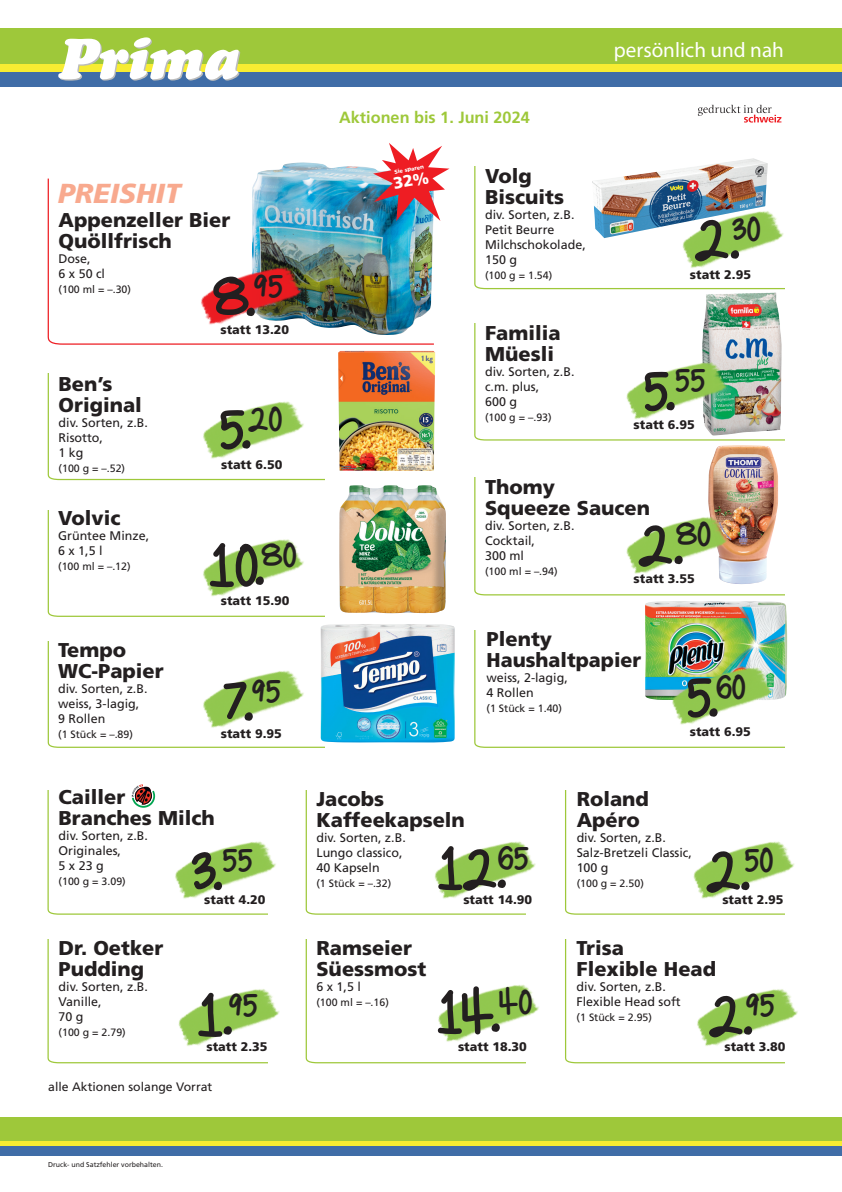
<style>
.page{position:relative;width:842px;height:1192px;background:#fff}
.page>*{position:absolute;margin:0;border:0;box-sizing:border-box;transform-origin:0 0}
.t1{font:italic 56.85px "Cooper Black Std";color:#fff}
.Preis{font:55px "Selenes Handwriting 1";color:#231f20}
.t2{font:italic 900 27.5px "Frutiger LT";color:#f8a98e}
.t3{font:21.1px "Myriad Pro";color:#fff}
.t4{font:900 20px/21.2px "Frutiger LT";color:#231f20}
._05_Aktionsdauer_pri{font:700 16.25px "Frutiger LT";color:#9ec83a}
.t5{font:12.5px/15px "Frutiger LT";color:#231f20}
.t6{font:900 12.5px "Frutiger LT";color:#231f20}
.t7{font:12.25px "Frutiger LT";color:#231f20}
.t8{font:10.6px "Frutiger LT";color:#231f20}
._02_Artikeltext_klei{font:7px "Frutiger LT";color:#231f20}
._06_Stern_Text_de{font:900 5.65px "Frutiger LT";color:#fff}
</style>
<div class="page">
<img style="left:256px;top:162px;width:117px;height:17px">
<img style="left:704px;top:310px;width:76px;height:13px">
<img style="left:708px;top:445px;width:70px;height:33px">
<img style="left:645px;top:601px;width:142px;height:34px">
<img style="left:338px;top:351px;width:97px;height:120px">
<img style="left:339px;top:485px;width:107px;height:128px">
<img style="left:697px;top:158px;width:71px;height:9px">
<img style="left:321px;top:624px;width:134px;height:118px">
<img style="left:48px;top:179px;width:386px;height:166px">
<svg style="left:48px;top:374px;width:277px;height:106px"></svg>
<svg style="left:47px;top:939px;width:117px;height:124px"></svg>
<svg style="left:48px;top:511px;width:277px;height:106px"></svg>
<svg style="left:48px;top:642px;width:277px;height:106px"></svg>
<div style="left:0;top:1117px;width:842px;height:25px;background:#9ec83a"></div>
<hr style="left:0;top:1142px;width:842px;height:4px;background:#f7ec32">
<div style="left:0;top:1146px;width:842px;height:10px;background:#406da7"></div>
<div style="left:0;top:28px;width:842px;height:37px;background:#9ec83a"></div>
<div style="left:0;top:65px;width:842px;height:7px;background:#f7ec32"></div>
<div style="left:0;top:72px;width:842px;height:15px;background:#406da7"></div>
<svg style="left:59px;top:39px;width:181px;height:42px"></svg>
<img style="left:186px;top:235px;width:132px;height:110px">
<img style="left:188px;top:374px;width:132px;height:107px">
<img style="left:188px;top:511px;width:132px;height:237px">
<img style="left:161px;top:847px;width:115px;height:94px">
<img style="left:164px;top:989px;width:116px;height:75px">
<svg style="left:474px;top:167px;width:294px;height:122px"></svg>
<svg style="left:474px;top:323px;width:311px;height:118px"></svg>
<svg style="left:474px;top:478px;width:311px;height:117px"></svg>
<svg style="left:474px;top:630px;width:311px;height:118px"></svg>
<img style="left:658px;top:635px;width:130px;height:113px">
<img style="left:612px;top:484px;width:132px;height:132px">
<svg style="left:565px;top:791px;width:114px;height:124px"></svg>
<svg style="left:306px;top:791px;width:114px;height:124px"></svg>
<svg style="left:565px;top:939px;width:117px;height:124px"></svg>
<svg style="left:306px;top:939px;width:118px;height:124px"></svg>
<img style="left:420px;top:841px;width:116px;height:100px">
<img style="left:424px;top:984px;width:115px;height:80px">
<img style="left:679px;top:841px;width:116px;height:100px">
<img style="left:682px;top:989px;width:116px;height:75px">
<img style="left:612px;top:330px;width:132px;height:131px">
<img style="left:668px;top:179px;width:117px;height:131px">
<svg style="left:47px;top:784px;width:220px;height:131px"></svg>
<svg style="left:698px;top:105px;width:83px;height:18px"></svg>
<img style="left:373px;top:143px;width:76px;height:78px">
<p class="t1" style="left:57px;top:24px;width:188px">Prima</p>
<p class="t2" style="left:58px;top:177px;width:124px">PREISHIT</p>
<p class="t4" style="left:59px;top:209px;width:173px">Appenzeller Bier<br>Quöllfrisch</p>
<p class="t5" style="left:59px;top:251px;width:48px">Dose,<br>6 x 50 cl</p>
<p class="t8" style="left:59px;top:283px;width:74px">(100 ml = –.30)</p>
<p class="Preis" style="left:215px;top:267px;width:68px">8.<sup>95</sup></p>
<p class="t4" style="left:59px;top:373px;width:85px">Ben’s<br>Original</p>
<p class="t5" style="left:59px;top:415px;width:91px">div. Sorten, z.B.<br>Risotto,<br>1 kg</p>
<p class="t8" style="left:59px;top:462px;width:68px">(100 g = –.52)</p>
<p class="t4" style="left:58px;top:508px;width:64px">Volvic</p>
<p class="t5" style="left:58px;top:528px;width:92px">Grüntee Minze,<br>6 x 1,5 l</p>
<p class="t8" style="left:58px;top:560px;width:74px">(100 ml = –.12)</p>
<p class="t6" style="left:220px;top:322px;width:70px">statt 13.20</p>
<p class="Preis" style="left:217px;top:399px;width:65px">5.<sup>20</sup></p>
<p class="t6" style="left:221px;top:457px;width:63px">statt 6.50</p>
<p class="Preis" style="left:210px;top:536px;width:86px">10.<sup>80</sup></p>
<p class="t6" style="left:221px;top:593px;width:70px">statt 15.90</p>
<p class="_05_Aktionsdauer_pri" style="left:339px;top:107px;width:192px">Aktionen bis 1. Juni 2024</p>
<p class="_06_Stern_Text_de" style="left:394px;top:168px;width:32px;rotate:-10deg">Sie sparen</p>
<p class="t4" style="left:485px;top:165px;width:80px">Volg<br>Biscuits</p>
<p class="t5" style="left:485px;top:207px;width:102px">div. Sorten, z.B.<br>Petit Beurre<br>Milchschokolade,<br>150 g</p>
<p class="t8" style="left:485px;top:269px;width:69px">(100 g = 1.54)</p>
<p class="t4" style="left:485px;top:322px;width:77px">Familia<br>Müesli</p>
<p class="t5" style="left:485px;top:364px;width:91px">div. Sorten, z.B. c.m. plus,<br>600 g</p>
<p class="t8" style="left:485px;top:411px;width:68px">(100 g = –.93)</p>
<p class="t3" style="left:614px;top:37px;width:171px">persönlich und nah</p>
<p class="Preis" style="left:697px;top:209px;width:64px">2.<sup>30</sup></p>
<p class="t6" style="left:690px;top:267px;width:63px">statt 2.95</p>
<p class="Preis" style="left:641px;top:361px;width:64px">5.<sup>55</sup></p>
<p class="t6" style="left:634px;top:417px;width:63px">statt 6.95</p>
<p class="t4" style="left:485px;top:476px;width:167px">Thomy<br>Squeeze Saucen</p>
<p class="t5" style="left:485px;top:519px;width:91px">div. Sorten, z.B.<br>Cocktail,<br>300 ml</p>
<p class="t8" style="left:485px;top:565px;width:74px">(100 ml = –.94)</p>
<p class="Preis" style="left:640px;top:515px;width:71px">2.<sup>80</sup></p>
<p class="t6" style="left:634px;top:571px;width:63px">statt 3.55</p>
<p class="t4" style="left:58px;top:639px;width:107px">Tempo<br>WC-Papier</p>
<p class="t5" style="left:58px;top:682px;width:91px">div. Sorten, z.B. weiss, 3-lagig,<br>9 Rollen</p>
<p class="t8" style="left:58px;top:728px;width:76px">(1 Stück = –.89)</p>
<p class="Preis" style="left:221px;top:671px;width:60px">7.<sup>95</sup></p>
<p class="t4" style="left:486px;top:628px;width:156px">Plenty<br>Haushaltpapier</p>
<p class="t5" style="left:486px;top:670px;width:83px">weiss, 2-lagig,<br>4 Rollen</p>
<p class="t8" style="left:486px;top:702px;width:77px">(1 Stück = 1.40)</p>
<p class="Preis" style="left:684px;top:667px;width:62px">5.<sup>60</sup></p>
<p class="t6" style="left:221px;top:726px;width:63px">statt 9.95</p>
<p class="t6" style="left:690px;top:725px;width:63px">statt 6.95</p>
<p class="t4" style="left:59px;top:786px;width:158px">Cailler<br>Branches Milch</p>
<p class="t5" style="left:59px;top:829px;width:91px">div. Sorten, z.B.<br>Originales,<br>5 x 23 g</p>
<p class="t8" style="left:59px;top:875px;width:69px">(100 g = 3.09)</p>
<p class="Preis" style="left:190px;top:841px;width:63px">3.<sup>55</sup></p>
<p class="t4" style="left:59px;top:937px;width:106px">Dr. Oetker<br>Pudding</p>
<p class="t5" style="left:59px;top:979px;width:91px">div. Sorten, z.B.<br>Vanille,<br>70 g</p>
<p class="t8" style="left:59px;top:1026px;width:69px">(100 g = 2.79)</p>
<p class="t6" style="left:204px;top:892px;width:63px">statt 4.20</p>
<p class="Preis" style="left:199px;top:985px;width:59px">1.<sup>95</sup></p>
<p class="t4" style="left:316px;top:788px;width:150px">Jacobs<br>Kaffeekapseln</p>
<p class="t5" style="left:316px;top:830px;width:91px">div. Sorten, z.B.<br>Lungo classico,<br>40 Kapseln</p>
<p class="t8" style="left:316px;top:877px;width:76px">(1 Stück = –.32)</p>
<p class="Preis" style="left:439px;top:839px;width:90px">12.<sup>65</sup></p>
<p class="t6" style="left:463px;top:892px;width:70px">statt 14.90</p>
<p class="t4" style="left:316px;top:937px;width:112px">Ramseier<br>Süessmost</p>
<p class="t5" style="left:316px;top:979px;width:46px">6 x 1,5 l</p>
<p class="t8" style="left:316px;top:996px;width:74px">(100 ml = –.16)</p>
<p class="Preis" style="left:438px;top:982px;width:94px">14.<sup>40</sup></p>
<p class="t6" style="left:206px;top:1039px;width:63px">statt 2.35</p>
<p class="t6" style="left:458px;top:1039px;width:70px">statt 18.30</p>
<p class="t7" style="left:48px;top:1080px;width:166px">alle Aktionen solange Vorrat</p>
<p class="_02_Artikeltext_klei" style="left:48px;top:1161px;width:116px">Druck- und Satzfehler vorbehalten.</p>
<p class="t4" style="left:577px;top:788px;width:74px">Roland<br>Apéro</p>
<p class="t5" style="left:577px;top:830px;width:117px">div. Sorten, z.B.<br>Salz-Bretzeli Classic,<br>100 g</p>
<p class="t8" style="left:577px;top:877px;width:69px">(100 g = 2.50)</p>
<p class="Preis" style="left:708px;top:841px;width:65px">2.<sup>50</sup></p>
<p class="t6" style="left:722px;top:892px;width:63px">statt 2.95</p>
<p class="t4" style="left:577px;top:937px;width:141px">Trisa<br>Flexible Head</p>
<p class="t5" style="left:577px;top:979px;width:106px">div. Sorten, z.B.<br>Flexible Head soft</p>
<p class="t8" style="left:577px;top:1011px;width:77px">(1 Stück = 2.95)</p>
<p class="Preis" style="left:711px;top:985px;width:64px">2.<sup>95</sup></p>
<p class="t6" style="left:724px;top:1039px;width:63px">statt 3.80</p>
</div>
